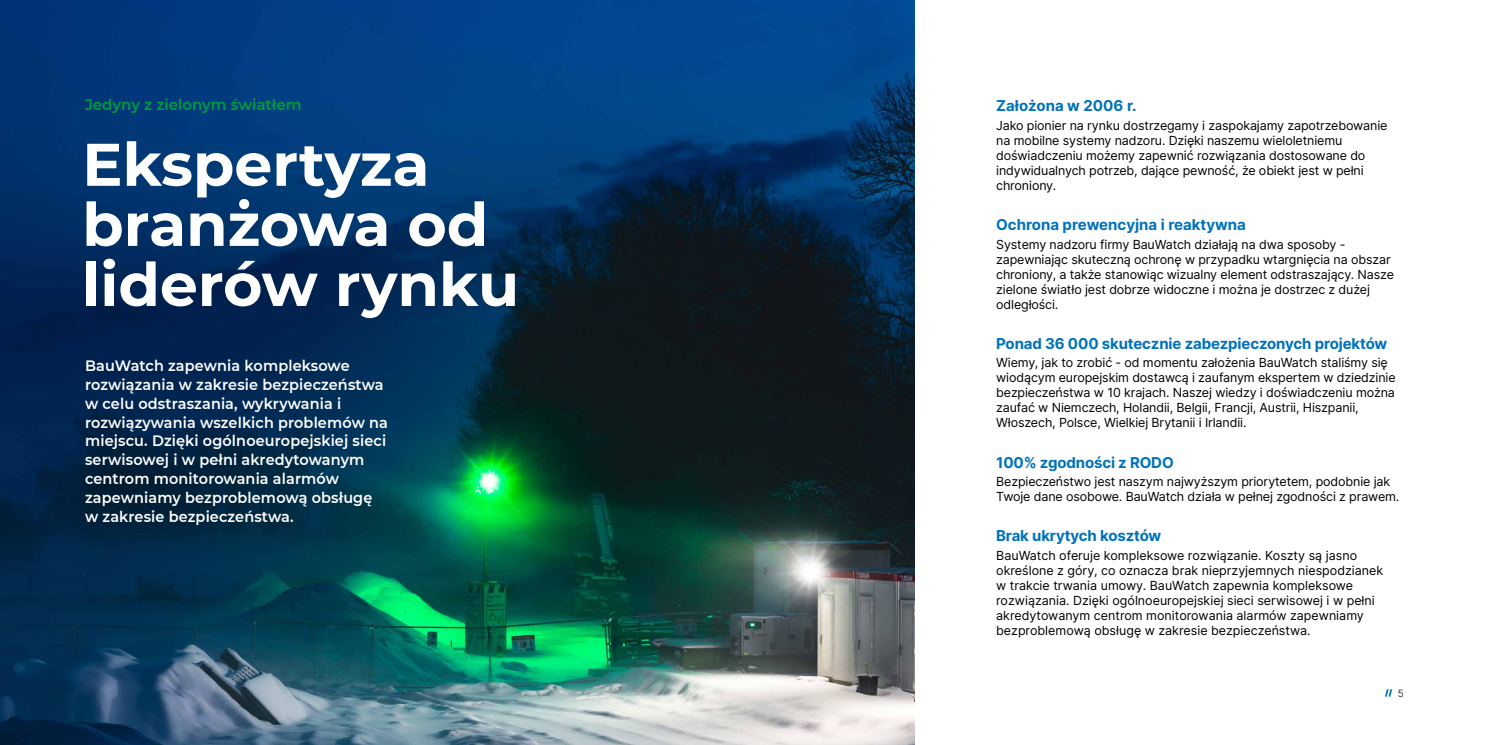
<style>
.page{position:relative;width:1489px;height:745px;background:#fff}
.page>*{position:absolute;margin:0;border:0;box-sizing:border-box;transform-origin:0 0}
.t1{font:700 60px/60px "Montserrat";color:#fff}
.t2{font:600 15px/18.8px "Montserrat";letter-spacing:.01em;color:#fff;scale:.96 1}
.t3{font:700 15px "Inter";letter-spacing:-.01em;color:#0072ba}
.t4{font:600 15px "Montserrat";color:#009b3e}
.t5{font:12.5px/15px "Inter";letter-spacing:-.01em;color:#000}
.t6{font:300 10px "Inter";color:#000}
</style>
<div class="page">
<img style="left:0;top:0;width:914px;height:744px">
<svg style="left:1385px;top:689px;width:7px;height:7px"></svg>
<p class="t4" style="left:85px;top:94px;width:218px">Jedyny z zielonym światłem</p>
<h1 class="t1" style="left:82px;top:131px;width:438px">Ekspertyza branżowa od liderów rynku</h1>
<p class="t2" style="left:85px;top:355px;width:317px">BauWatch zapewnia kompleksowe rozwiązania w zakresie bezpieczeństwa w celu odstraszania, wykrywania i rozwiązywania wszelkich problemów na miejscu. Dzięki ogólnoeuropejskiej sieci serwisowej i w pełni akredytowanym centrom monitorowania alarmów zapewniamy bezproblemową obsługę w zakresie bezpieczeństwa.</p>
<p class="t3" style="left:996px;top:95px;width:142px">Założona w 2006 r.</p>
<p class="t5" style="left:996px;top:117px;width:393px">Jako pionier na rynku dostrzegamy i zaspokajamy zapotrzebowanie na mobilne systemy nadzoru. Dzięki naszemu wieloletniemu doświadczeniu możemy zapewnić rozwiązania dostosowane do indywidualnych potrzeb, dające pewność, że obiekt jest w pełni chroniony.</p>
<p class="t3" style="left:996px;top:213px;width:251px">Ochrona prewencyjna i reaktywna</p>
<p class="t5" style="left:996px;top:236px;width:399px">Systemy nadzoru firmy BauWatch działają na dwa sposoby - zapewniając skuteczną ochronę w przypadku wtargnięcia na obszar chroniony, a także stanowiąc wizualny element odstraszający. Nasze zielone światło jest dobrze widoczne i można je dostrzec z dużej odległości.</p>
<p class="t3" style="left:996px;top:332px;width:392px">Ponad 36 000 skutecznie zabezpieczonych projektów</p>
<p class="t5" style="left:996px;top:355px;width:401px">Wiemy, jak to zrobić - od momentu założenia BauWatch staliśmy się wiodącym europejskim dostawcą i zaufanym ekspertem w dziedzinie bezpieczeństwa w 10 krajach. Naszej wiedzy i doświadczeniu można zaufać w Niemczech, Holandii, Belgii, Francji, Austrii, Hiszpanii, Włoszech, Polsce, Wielkiej Brytanii i Irlandii.</p>
<p class="t3" style="left:996px;top:451px;width:179px">100% zgodności z RODO</p>
<p class="t5" style="left:996px;top:473px;width:404px">Bezpieczeństwo jest naszym najwyższym priorytetem, podobnie jak<br>Twoje dane osobowe. BauWatch działa w pełnej zgodności z prawem.</p>
<p class="t3" style="left:996px;top:524px;width:167px">Brak ukrytych kosztów</p>
<p class="t5" style="left:996px;top:547px;width:388px">BauWatch oferuje kompleksowe rozwiązanie. Koszty są jasno określone z góry, co oznacza brak nieprzyjemnych niespodzianek w trakcie trwania umowy. BauWatch zapewnia kompleksowe rozwiązania. Dzięki ogólnoeuropejskiej sieci serwisowej i w pełni akredytowanym centrom monitorowania alarmów zapewniamy bezproblemową obsługę w zakresie bezpieczeństwa.</p>
<p class="t6" style="left:1397px;top:685px;width:7px">5</p>
</div>
